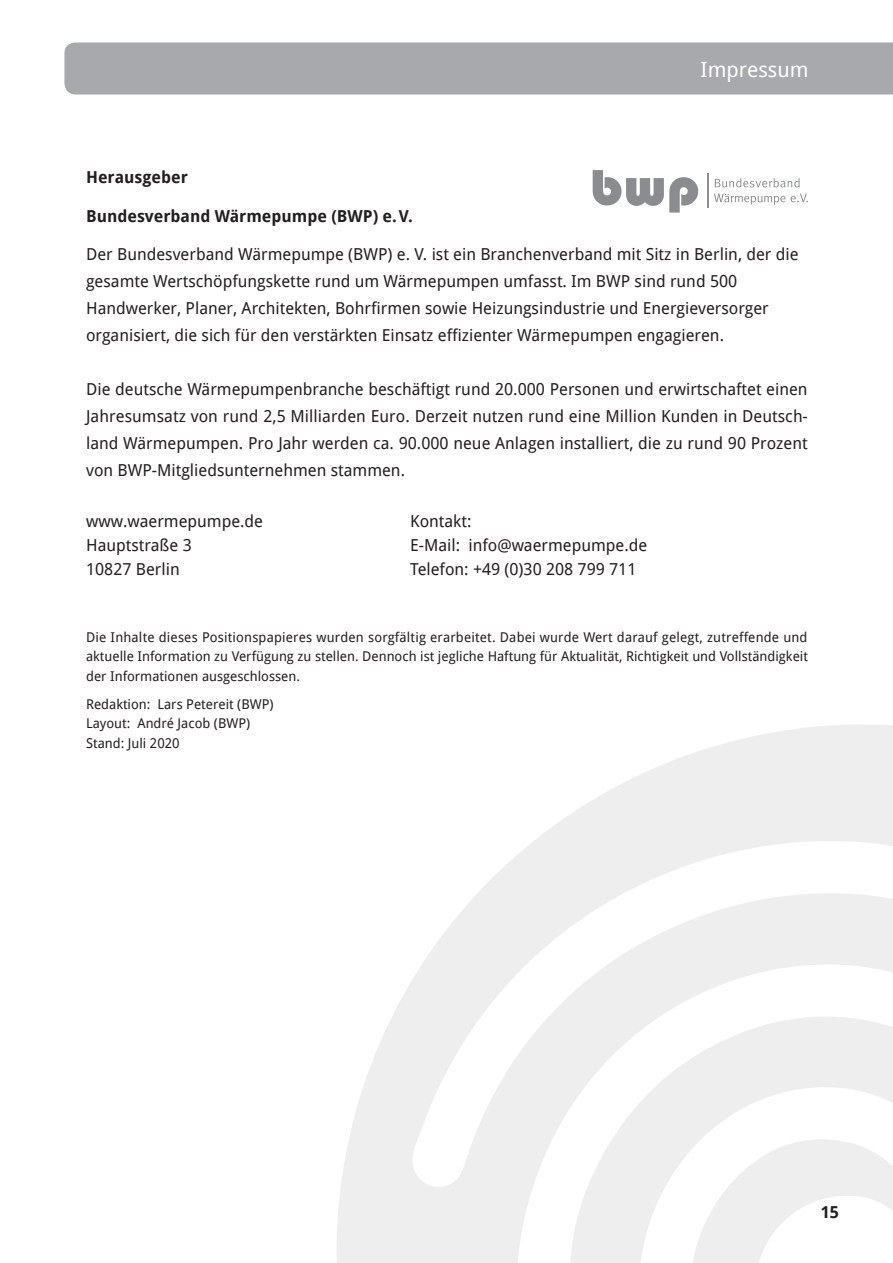
<style>
.page{position:relative;width:893px;height:1263px;background:#fff}
.page>*{position:absolute;margin:0;border:0;box-sizing:border-box;transform-origin:0 0}
.TITELZEILE_links{font:21px "Droid Sans";color:#fff}
.COPY{font:16.5px/27px "Droid Sans";color:#231f20;text-align:justify}
.copy_bold{font:700 16.5px "Droid Sans";color:#231f20}
.COPY-2{font:13.5px/19.5px "Droid Sans";color:#231f20;text-align:justify}
</style>
<div class="page">
<svg style="left:337px;top:725px;width:556px;height:538px;fill:#eeeeef"></svg>
<div style="left:65px;top:43px;width:828px;height:52px;background:#a8a9ad"></div>
<svg style="left:593px;top:170px;width:105px;height:43px"></svg>
<hr style="left:707px;top:173px;width:1px;height:35px;background:#8a8c8f">
<svg style="left:714px;top:194px;width:94px;height:11px"></svg>
<svg style="left:715px;top:178px;width:85px;height:10px"></svg>
<p class="TITELZEILE_links" style="left:765px;top:56px;width:44px">Xxxx</p>
<p class="TITELZEILE_links" style="left:701px;top:56px;width:109px">Impressum</p>
<p class="copy_bold" style="left:86px;top:166px;width:103px">Herausgeber</p>
<p class="copy_bold" style="left:86px;top:206px;width:328px">Bundesverband Wärmepumpe (BWP) e.V.</p>
<p class="COPY" style="left:86px;top:241px;width:714px">Der Bundesverband Wärmepumpe (BWP) e. V. ist ein Branchenverband mit Sitz in Berlin, der die</p>
<p class="COPY" style="left:86px;top:268px;width:653px">gesamte Wertschöpfungskette rund um Wärmepumpen umfasst. Im BWP sind rund 500</p>
<p class="COPY" style="left:86px;top:295px;width:684px">Handwerker, Planer, Architekten, Bohrfirmen sowie Heizungsindustrie und Energieversorger</p>
<p class="COPY" style="left:86px;top:322px;width:639px">organisiert, die sich für den verstärkten Einsatz effizienter Wärmepumpen engagieren.</p>
<p class="COPY" style="left:86px;top:376px;width:723px">Die deutsche Wärmepumpenbranche beschäftigt rund 20.000 Personen und erwirtschaftet einen Jahresumsatz von rund 2,5 Milliarden Euro. Derzeit nutzen rund eine Million Kunden in Deutsch&shy;land Wärmepumpen. Pro Jahr werden ca. 90.000 neue Anlagen installiert, die zu rund 90 Prozent von BWP-Mitgliedsunternehmen stammen.</p>
<p class="COPY" style="left:86px;top:508px;width:179px">www.waermepumpe.de</p>
<p class="COPY" style="left:410px;top:508px;width:63px">Kontakt:</p>
<p class="COPY" style="left:86px;top:532px;width:107px">Hauptstraße 3</p>
<p class="COPY" style="left:410px;top:532px;width:239px">E-Mail: info@waermepumpe.de</p>
<p class="COPY" style="left:86px;top:556px;width:95px">10827 Berlin</p>
<p class="COPY" style="left:410px;top:556px;width:228px">Telefon: +49 (0)30 208 799 711</p>
<p class="COPY-2" style="left:86px;top:627px;width:723px">Die Inhalte dieses Positionspapieres wurden sorgfältig erarbeitet. Dabei wurde Wert darauf gelegt, zutreffende und aktuelle Information zu Verfügung zu stellen. Dennoch ist jegliche Haftung für Aktualität, Richtigkeit und Vollständigkeit der Informationen ausgeschlossen.</p>
<p class="COPY-2" style="left:86px;top:694px;width:189px">Redaktion: Lars Petereit (BWP)</p>
<p class="COPY-2" style="left:86px;top:713px;width:166px">Layout: André Jacob (BWP)</p>
<p class="COPY-2" style="left:86px;top:733px;width:95px">Stand: Juli 2020</p>
<p class="copy_bold" style="left:821px;top:1202px;width:20px">15</p>
</div>
